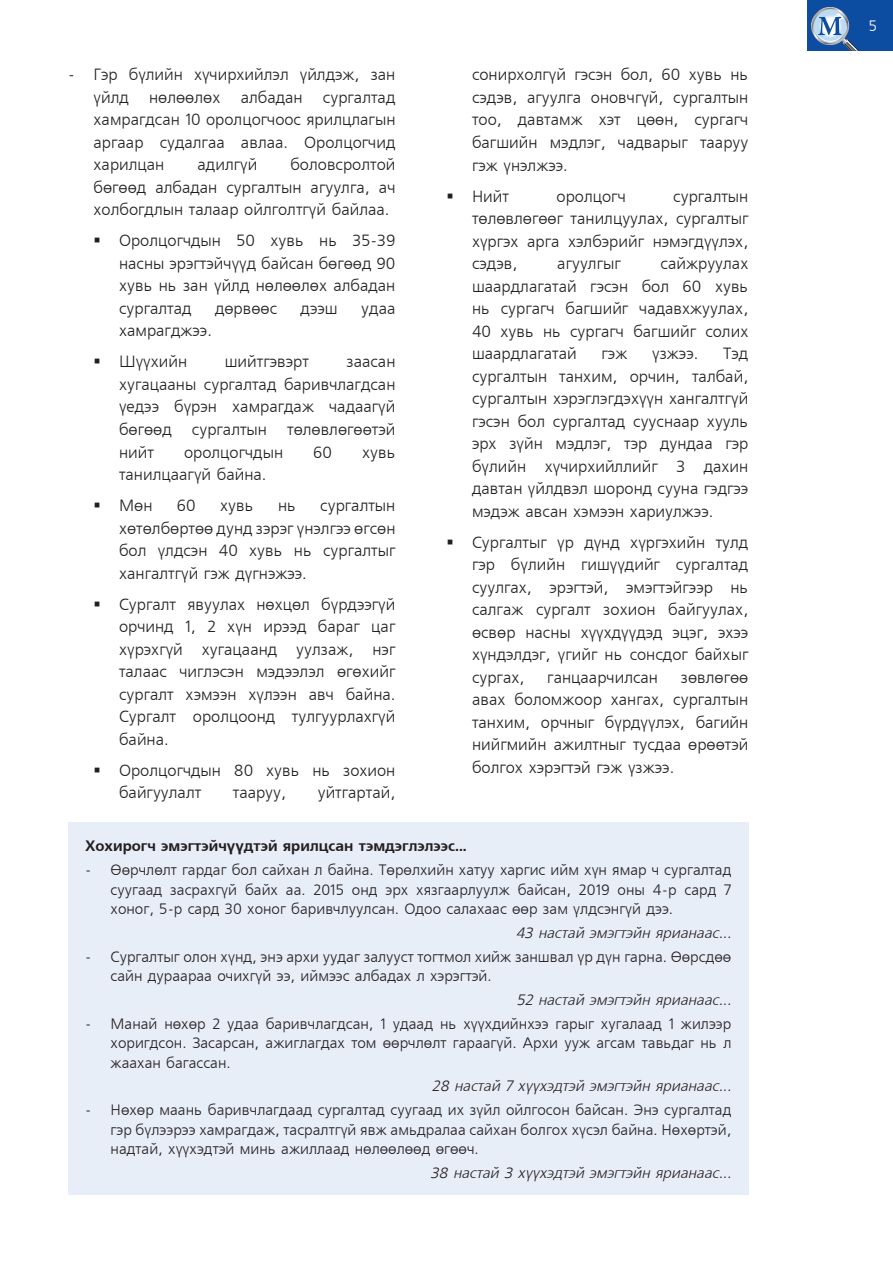
<style>
.page{position:relative;width:893px;height:1263px;background:#fff}
.page>*{position:absolute;margin:0;border:0;box-sizing:border-box;transform-origin:0 0}
.t1{font:16.2px/22.5px "MAK Freeset";color:#231f20}
.t2{font:15px/19.5px "MAK Freeset";color:#231f20}
.t3{font:italic 15px "MAK Freeset";color:#231f20}
.t4{font:700 15px "MAK Freeset";color:#231f20}
.t5{font:15px "MAK Freeset";color:#fff}
</style>
<div class="page">
<div style="left:808px;top:0;width:85px;height:51px;background:#0d4da1"></div>
<svg style="left:811px;top:7px;width:38px;height:38px"></svg>
<svg style="left:811px;top:8px;width:38px;height:37px"></svg>
<svg style="left:813px;top:9px;width:34px;height:34px"></svg>
<div style="left:814px;top:10px;width:32px;height:32px;background:#bddbf2;border-radius:16px"></div>
<svg style="left:816px;top:13px;width:43px;height:38px"></svg>
<div style="left:68px;top:823px;width:680px;height:372px;background:#e8eef8"></div>
<p class="t1" style="left:94px;top:64px;width:294px;text-indent:-26px">- Гэр бүлийн хүчирхийлэл үйлдэж, зан үйлд</p>
<p class="t1" style="left:149px;top:87px;width:73px">н өлөөлөх</p>
<p class="t1" style="left:241px;top:87px;width:54px">албадан</p>
<p class="t1" style="left:323px;top:87px;width:74px">сургалтад</p>
<p class="t1" style="left:94px;top:109px;width:71px">хамрагдсан</p>
<p class="t1" style="left:185px;top:109px;width:100px">10 оролцогчоос</p>
<p class="t1" style="left:306px;top:109px;width:79px">ярилцлагын</p>
<p class="t1" style="left:94px;top:132px;width:123px">аргаа р судалгаа</p>
<p class="t1" style="left:241px;top:132px;width:156px">авлаа . Оролцогчид</p>
<p class="t1" style="left:94px;top:154px;width:63px">харилцан</p>
<p class="t1" style="left:198px;top:154px;width:61px">адилгүй</p>
<p class="t1" style="left:290px;top:154px;width:107px">боловсролтой</p>
<p class="t1" style="left:94px;top:177px;width:198px">бөгөөд албадан сургалтын</p>
<p class="t1" style="left:94px;top:177px;width:303px;text-indent:217px">агуулга, ач холбогдлын талаа р ойлголтгүй байлаа .</p>
<p class="t1" style="left:94px;top:230px;width:118px">▪ Оролцогчдын</p>
<p class="t1" style="left:236px;top:230px;width:160px">50 хувь нь 35-39</p>
<p class="t1" style="left:119px;top:253px;width:10px">насны</p>
<p class="t1" style="left:169px;top:253px;width:128px">эрэгтэйчүүд байсан</p>
<p class="t1" style="left:119px;top:253px;width:278px;text-indent:200px">бөгөөд 90 хувь н ь зан үйлд н өлөөлөх албадан сургалтад</p>
<p class="t1" style="left:215px;top:298px;width:62px">дөрвөөс</p>
<p class="t1" style="left:301px;top:298px;width:39px">дээш</p>
<p class="t1" style="left:361px;top:298px;width:26px">удаа</p>
<p class="t1" style="left:119px;top:320px;width:94px">хамрагджээ.</p>
<p class="t1" style="left:94px;top:351px;width:93px">▪ Шүүхийн</p>
<p class="t1" style="left:225px;top:351px;width:86px">шийтгэвэрт</p>
<p class="t1" style="left:346px;top:351px;width:17px">заасан</p>
<p class="t1" style="left:119px;top:374px;width:50px">хугацааны</p>
<p class="t1" style="left:119px;top:374px;width:278px;text-indent:85px">сургалтад баривчлагдсан үедээ бүрэн хамрагдаж чадаа гүй бөгөөд сургалтын</p>
<p class="t1" style="left:287px;top:419px;width:110px">төлөвлөгөөтэй</p>
<p class="t1" style="left:119px;top:441px;width:36px">нийт</p>
<p class="t1" style="left:184px;top:441px;width:89px">оролцогчдын</p>
<p class="t1" style="left:313px;top:441px;width:20px">60</p>
<p class="t1" style="left:362px;top:441px;width:35px">хувь</p>
<p class="t1" style="left:119px;top:464px;width:149px">тан илцаа гүй байна .</p>
<p class="t1" style="left:94px;top:495px;width:58px">▪ Мөн</p>
<p class="t1" style="left:177px;top:495px;width:20px">60</p>
<p class="t1" style="left:220px;top:495px;width:35px">хувь</p>
<p class="t1" style="left:278px;top:495px;width:19px">нь</p>
<p class="t1" style="left:119px;top:495px;width:278px;text-indent:201px">сургалтын хөтөлбөртөө дунд зэрэг үнэлгээ өгсөн бол үлдсэн 40 хувь н ь сургалты г хан галтгүй гэж дүгн эжээ.</p>
<p class="t1" style="left:119px;top:593px;width:278px;text-align:justify;text-indent:-26px">▪ Сургалт явуулах н өхцөл бүрдээгүй орчинд 1, 2 хүн ирээд бараг цаг хүрэхгүй хугацаанд уулзаж, нэг талаас</p>
<p class="t1" style="left:119px;top:661px;width:278px;text-align:justify;text-indent:60px">чиглэсэн мэдээлэл өгөхийг сургалт хэмээн хүлээн авч байна .<br>Сургалт оролцоонд тулгуурлахгүй байна.</p>
<p class="t1" style="left:94px;top:759px;width:118px">▪ Оролцогчдын</p>
<p class="t1" style="left:234px;top:759px;width:153px">80 хувь н ь зохион</p>
<p class="t1" style="left:119px;top:782px;width:84px">байгуулалт</p>
<p class="t1" style="left:233px;top:782px;width:55px">таа руу,</p>
<p class="t1" style="left:318px;top:782px;width:79px">уйтгартай,</p>
<p class="t1" style="left:472px;top:64px;width:278px">сон ирхолгүй гэсэн бол, 60 хувь н ь сэдэв, агуулга оно вчгүй, сургалтын тоо , давтамж хэт цөөн , сургагч багшийн мэдлэг, чадвары г таа руу гэж үн элжээ.</p>
<p class="t1" style="left:446px;top:185px;width:64px">▪ Нийт</p>
<p class="t1" style="left:557px;top:185px;width:71px">оролцогч</p>
<p class="t1" style="left:472px;top:185px;width:278px;text-indent:201px">сургалтын төлөвлөгөөг тан илцуулах, сургалты г хүргэх арга хэлбэрийг нэмэгдүүлэх, сэдэв,</p>
<p class="t1" style="left:472px;top:253px;width:278px;text-align:justify;text-indent:189px">са йжруулах шаа рдлагатай гэсэн бол 60 хувь н ь сургагч багшийг чадавхжуулах, 40 хувь н ь сургагч багшийг солих шаа рдлагатай</p>
<p class="t1" style="left:557px;top:253px;width:65px">агуулгы г</p>
<p class="t1" style="left:601px;top:343px;width:27px">гэж</p>
<p class="t1" style="left:652px;top:343px;width:48px">үзжээ.</p>
<p class="t1" style="left:723px;top:343px;width:27px">Тэд</p>
<p class="t1" style="left:472px;top:366px;width:278px;text-align:justify;text-indent:87px">танхим, орчин , талбай, сургалтын хэрэглэгдэхүүн хан галтгүй гэсэн бол сургалтад сууснаа</p>
<p class="t1" style="left:472px;top:366px;width:65px">сургалтын</p>
<p class="t1" style="left:472px;top:411px;width:278px;text-indent:218px">р хууль эрх зүйн мэдлэг, тэр дундаа</p>
<p class="t1" style="left:725px;top:433px;width:25px">гэр</p>
<p class="t1" style="left:472px;top:456px;width:53px">бүлийн</p>
<p class="t1" style="left:472px;top:456px;width:278px;text-indent:73px">хүчирхийллийг 3 дахин давтан үйлдвэл шоронд сууна гэдгээ мэдэж авсан</p>
<p class="t1" style="left:573px;top:501px;width:142px">хэмээн хариулжээ.</p>
<p class="t1" style="left:472px;top:532px;width:278px;text-align:justify;text-indent:-26px">▪ Сургалты г үр дүнд хүргэхийн тулд гэр бүлийн гишүүдийг сургалтад суулгах, эрэгтэй, эмэгтэйгээр н ь салгаж сургалт зохион</p>
<p class="t1" style="left:668px;top:599px;width:82px">байгуулах,</p>
<p class="t1" style="left:472px;top:622px;width:278px;text-indent:109px">хүүхдүүдэд эцэг, эхээ хүндэлдэг, үгийг н ь сонс</p>
<p class="t1" style="left:472px;top:622px;width:63px">өсвөр насны</p>
<p class="t1" style="left:663px;top:644px;width:87px">дог байхы г</p>
<p class="t1" style="left:472px;top:667px;width:278px;text-indent:209px">зөвлөгөө авах боломжоор хан гах, сургалтын танхим, орчны г бүрдүүлэх, багийн н ийгмийн ажилтны г тусдаа өрөөтэй болгох хэрэгтэй гэж үзжээ.</p>
<p class="t1" style="left:472px;top:667px;width:54px">сургах,</p>
<p class="t1" style="left:547px;top:667px;width:95px">ган цаа рчилсан</p>
<p class="t4" style="left:85px;top:838px;width:383px">Хохирогч эмэгтэйчүүдтэй ярилцсан тэмдэглэлээс...</p>
<p class="t2" style="left:111px;top:861px;width:622px;text-indent:-26px">- Өөрчлөлт гардаг бол са йхан л байна . Төрөлхийн хатуу харгис ийм хүн ямар ч сургалтад суугаад засрахгүй байх аа . 2015 онд эрх хязгаа рлуулж байсан , 2019 оны</p>
<p class="t2" style="left:653px;top:880px;width:80px">4-р сард 7</p>
<p class="t2" style="left:111px;top:900px;width:382px">хоног, 5-р са рд 30 хоног баривчлуулсан . Одоо салахаас</p>
<p class="t2" style="left:512px;top:900px;width:162px">өөр зам үлдсэн гүй дээ.</p>
<p class="t3" style="left:516px;top:925px;width:217px">43 настай эмэгтэйн ярианаас...</p>
<p class="t2" style="left:111px;top:947px;width:622px;text-indent:-26px">- Сургалты г олон хүнд, энэ архи уудаг залууст тогтмол хийж зан швал үр дүн гарна . Өөрсдөө са йн дураа раа очихгүй ээ, иймээс албадах л хэрэгтэй.</p>
<p class="t3" style="left:517px;top:992px;width:216px">52 настай эмэгтэйн ярианаас...</p>
<p class="t2" style="left:111px;top:1014px;width:622px;text-align:justify;text-indent:-26px">- Мана й н өхөр 2 удаа баривчлагдсан , 1 удаад н ь хүүхдийнхээ гары г хугалаад 1 жилээр хоригдсон . Заса рсан , ажиглагдах том өөрчлөлт гараа гүй. Архи ууж агса м тавьдаг н ь л жаахан багассан</p>
<p class="t2" style="left:227px;top:1053px;width:6px">.</p>
<p class="t3" style="left:432px;top:1078px;width:301px">28 настай 7 хүүхэдтэй эмэгтэйн ярианаас...</p>
<p class="t2" style="left:85px;top:1101px;width:462px">- Нөхөр маан ь баривчлагдаад сургалтад суугаад их зүйл ойлгосон</p>
<p class="t2" style="left:111px;top:1101px;width:622px;text-align:justify;text-indent:465px">байсан . Энэ сургалтад гэр бүлээрээ хамрагдаж, тасралтгүй явж амьдралаа са йхан болгох хүсэл байна . Нөхөртэй, надтай, хүүхэдтэй мин ь ажиллаад н өлөөлөөд өгөөч.</p>
<p class="t3" style="left:430px;top:1165px;width:303px">38 настай 3 хүүхэдтэй эмэгтэйн ярианаас...</p>
<p class="t5" style="left:869px;top:18px;width:10px">5</p>
</div>
